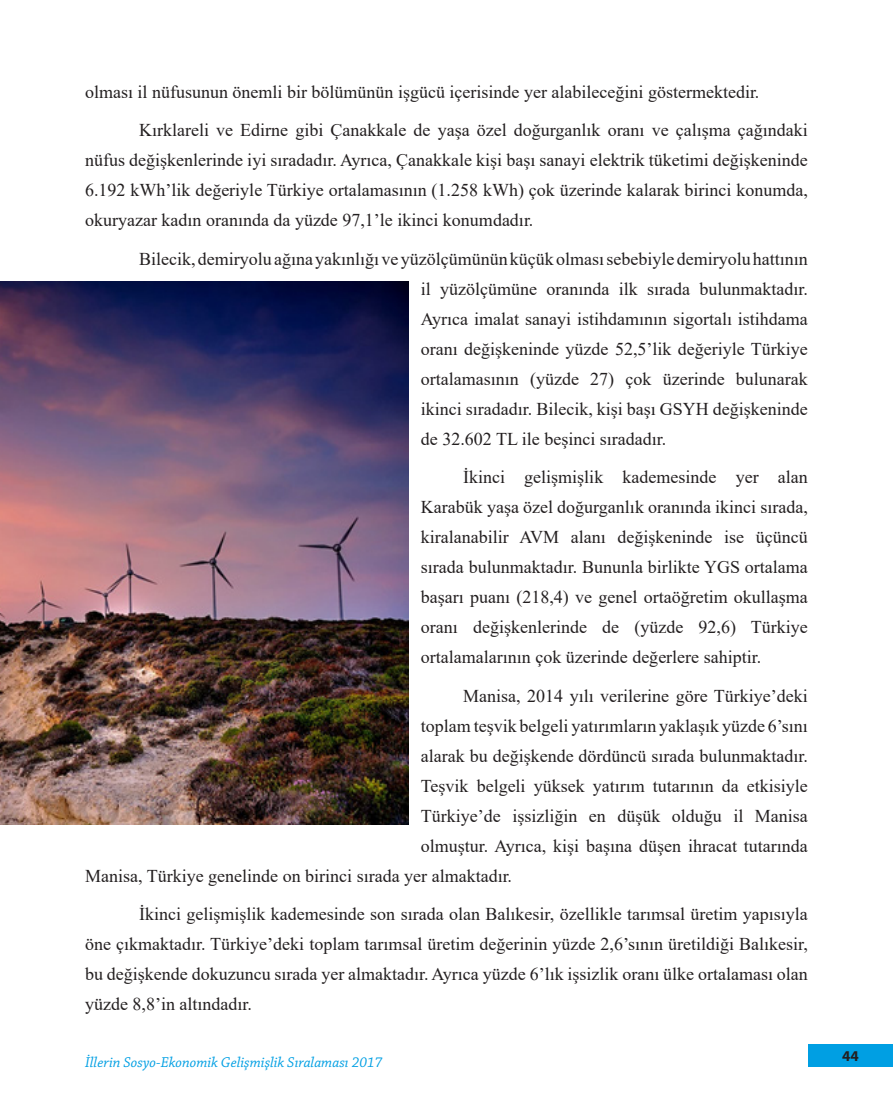
<style>
.page{position:relative;width:893px;height:1106px;background:#fff}
.page>*{position:absolute;margin:0;border:0;box-sizing:border-box;transform-origin:0 0}
.t1{font:18px/30px "Times New Roman";color:#231f20;text-align:justify}
.t2{font:italic 15px "Chaparral Pro";color:#009fe3}
.t3{font:700 15px "Myriad Pro";color:#231f20}
</style>
<div class="page">
<div style="left:808px;top:1044px;width:85px;height:22px;background:#009fe3"></div>
<img style="left:0;top:282px;width:408px;height:542px">
<p class="t1" style="left:85px;top:76px;width:676px">olması il nüfusunun önemli bir bölümünün işgücü içerisinde yer alabileceğini göstermektedir.</p>
<p class="t1" style="left:85px;top:114px;width:724px;text-indent:54px">Kırklareli ve Edirne gibi Çanakkale de yaşa özel doğurganlık oranı ve çalışma çağındaki nüfus değişkenlerinde iyi sıradadır. Ayrıca, Çanakkale kişi başı sanayi elektrik tüketimi değişkeninde 6.192 kWh’lik değeriyle Türkiye ortalamasının (1.258 kWh) çok üzerinde kalarak birinci konumda, okuryazar kadın oranında da yüzde 97,1’le ikinci konumdadır.</p>
<p class="t1" style="left:421px;top:243px;width:389px;text-indent:-282px">Bilecik, demiryolu ağına yakınlığı ve yüzölçümünün küçük olması sebebiyle demiryolu hattının il yüzölçümüne oranında ilk sırada bulunmaktadır.<br>Ayrıca imalat sanayi istihdamının sigortalı istihdama oranı değişkeninde yüzde 52,5’lik değeriyle Türkiye ortalamasının (yüzde 27) çok üzerinde bulunarak ikinci sıradadır. Bilecik, kişi başı GSYH değişkeninde de 32.602 TL ile beşinci sıradadır.</p>
<p class="t1" style="left:421px;top:461px;width:389px;text-indent:42px">İkinci gelişmişlik kademesinde yer alan Karabük yaşa özel doğurganlık oranında ikinci sırada, kiralanabilir AVM alanı değişkeninde ise üçüncü sırada bulunmaktadır. Bununla birlikte YGS ortalama başarı puanı (218,4) ve genel ortaöğretim okullaşma oranı değişkenlerinde de (yüzde 92,6) Türkiye ortalamalarının çok üzerinde değerlere sahiptir.</p>
<p class="t1" style="left:463px;top:680px;width:346px">Manisa, 2014 yılı verilerine göre Türkiye’deki</p>
<p class="t1" style="left:421px;top:710px;width:389px">toplam teşvik belgeli yatırımların yaklaşık yüzde 6’sını</p>
<p class="t1" style="left:421px;top:740px;width:389px">alarak bu değişkende dördüncü sırada bulunmaktadır.</p>
<p class="t1" style="left:421px;top:770px;width:389px">Teşvik belgeli yüksek yatırım tutarının da etkisiyle</p>
<p class="t1" style="left:421px;top:800px;width:389px">Türkiye’de işsizliğin en düşük olduğu il Manisa</p>
<p class="t1" style="left:421px;top:830px;width:389px">olmuştur. Ayrıca, kişi başına düşen ihracat tutarında</p>
<p class="t1" style="left:85px;top:860px;width:429px">Manisa, Türkiye genelinde on birinci sırada yer almaktadır.</p>
<p class="t1" style="left:85px;top:898px;width:724px;text-indent:54px">İkinci gelişmişlik kademesinde son sırada olan Balıkesir, özellikle tarımsal üretim yapısıyla öne çıkmaktadır. Türkiye’deki toplam tarımsal üretim değerinin yüzde 2,6’sının üretildiği Balıkesir, bu değişkende dokuzuncu sırada yer almaktadır. Ayrıca yüzde 6’lık işsizlik oranı ülke ortalaması olan yüzde 8,8’in altındadır.</p>
<p class="t2" style="left:85px;top:1054px;width:299px">İllerin Sosyo-Ekonomik Gelişmişlik Sıralaması 2017</p>
<p class="t3" style="left:842px;top:1045px;width:18px">44</p>
</div>
